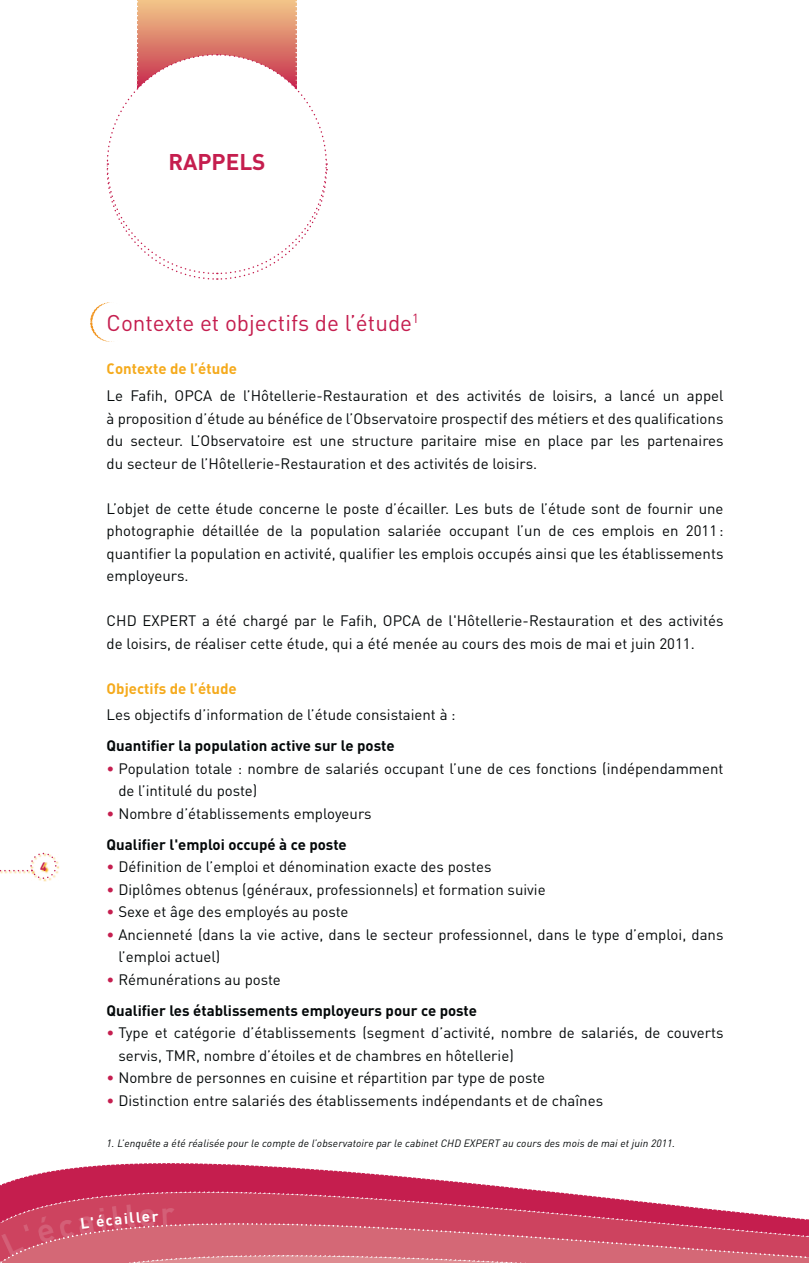
<style>
.page{position:relative;width:809px;height:1263px;background:#fff}
.page>*{position:absolute;margin:0;border:0;box-sizing:border-box;transform-origin:0 0}
.t1{font:22.5px "DIN";color:#c51e4f}
.t2{font:700 22.5px "DIN";color:#c51e4e}
.t3{font:15px/22.5px "DIN";color:#040809}
.t4{font:700 15px/31px "DIN";color:#040809}
.t5{font:700 15px "DIN";color:#f5aa1c}
.t6{font:700 12px "DIN";color:#c51e4e}
.t7{font:italic 10.5px "DIN";letter-spacing:.01em;color:#040809}
.s1{color:#c51e4f}
.s2{font-weight:700}
.s3{font-weight:400;color:#c51e4f}
.s4{font-weight:400}
</style>
<div class="page">
<svg style="left:0;top:1163px;width:808px;height:100px"></svg>
<img style="left:39px;top:861px;width:21px;height:21px">
<svg style="left:0;top:852px;width:57px;height:28px"></svg>
<svg style="left:808px;top:1219px;width:1px;height:44px"></svg>
<svg style="left:138px;top:0;width:157px;height:53px;background:#e49976"></svg>
<svg style="left:295px;top:0;width:2px;height:53px"></svg>
<svg style="left:137px;top:0;width:1px;height:52px"></svg>
<svg style="left:106px;top:53px;width:222px;height:222px"></svg>
<svg style="left:90px;top:302px;width:24px;height:40px"></svg>
<svg style="left:1px;top:1224px;width:28px;height:32px"></svg>
<svg style="left:35px;top:1204px;width:141px;height:40px;background:#cf5067"></svg>
<p class="t6" style="left:40px;top:862px;width:8px">4</p>
<h1 class="t2" style="left:168px;top:154px;width:99px">RAPPELS</h1>
<h1 class="t1" style="left:107px;top:315px;width:314px">Contexte et objectifs de l’étude<sup>1</sup></h1>
<p class="t5" style="left:107px;top:364px;width:132px">Contexte de l’étude</p>
<p class="t3" style="left:107px;top:386px;width:618px;text-align:justify">Le Fafih, OPCA de l’Hôtellerie-Restauration et des activités de loisirs, a lancé un appel à proposition d’étude au bénéfice de l’Observatoire prospectif des métiers et des qualifications du secteur. L’Observatoire est une structure paritaire mise en place par les partenaires du secteur de l’Hôtellerie-Restauration et des activités de loisirs.</p>
<p class="t3" style="left:107px;top:499px;width:618px;text-align:justify">L’objet de cette étude concerne le poste d’écailler. Les buts de l’étude sont de fournir une photographie détaillée de la population salariée occupant l’un de ces emplois en 2011 : quantifier la population en activité, qualifier les emplois occupés ainsi que les établissements employeurs.</p>
<p class="t3" style="left:107px;top:611px;width:618px">CHD EXPERT a été chargé par le Fafih, OPCA de l'Hôtellerie-Restauration et des activités de loisirs, de réaliser cette étude, qui a été menée au cours des mois de mai et juin 2011.</p>
<p class="t5" style="left:107px;top:683px;width:132px">Objectifs de l’étude</p>
<p class="t3" style="left:107px;top:706px;width:350px">Les objectifs d’information de l’étude consistaient à :</p>
<p class="t4" style="left:107px;top:732px;width:289px">Quantifier la population active sur le poste</p>
<p class="t3" style="left:118px;top:759px;width:606px;text-indent:-12px"><span class="s1">•</span> Population totale : nombre de salariés occupant l’une de ces fonctions (indépendamment de l’intitulé du poste)</p>
<p class="t3" style="left:107px;top:800px;width:266px;line-height:31px"><span class="s1">•</span> Nombre d’établissements employeurs<br><span class="s2">Qualifier l'emploi occupé à ce poste</span></p>
<p class="t3" style="left:107px;top:858px;width:386px"><span class="s1">•</span> Définition de l’emploi et dénomination exacte des postes</p>
<p class="t3" style="left:107px;top:880px;width:440px"><span class="s1">•</span> Diplômes obtenus (généraux, professionnels) et formation suivie</p>
<p class="t3" style="left:107px;top:903px;width:243px"><span class="s1">•</span> Sexe et âge des employés au poste</p>
<p class="t3" style="left:118px;top:925px;width:606px;text-indent:-12px"><span class="s1">•</span> Ancienneté (dans la vie active, dans le secteur professionnel, dans le type d’emploi, dans l’emploi actuel)</p>
<p class="t4" style="left:107px;top:965px;width:372px"><span class="s3">•</span> <span class="s4">Rémunérations au poste<br></span>Qualifier les établissements employeurs pour ce poste</p>
<p class="t3" style="left:118px;top:1024px;width:606px;text-indent:-12px"><span class="s1">•</span> Type et catégorie d’établissements (segment d’activité, nombre de salariés, de couverts servis, TMR, nombre d’étoiles et de chambres en hôtellerie)</p>
<p class="t3" style="left:107px;top:1069px;width:440px"><span class="s1">•</span> Nombre de personnes en cuisine et répartition par type de poste</p>
<p class="t3" style="left:107px;top:1091px;width:498px"><span class="s1">•</span> Distinction entre salariés des établissements indépendants et de chaînes</p>
<p class="t7" style="left:107px;top:1140px;width:570px">1. L’enquête a été réalisée pour le compte de l’observatoire par le cabinet CHD EXPERT au cours des mois de mai et juin 2011.</p>
</div>
